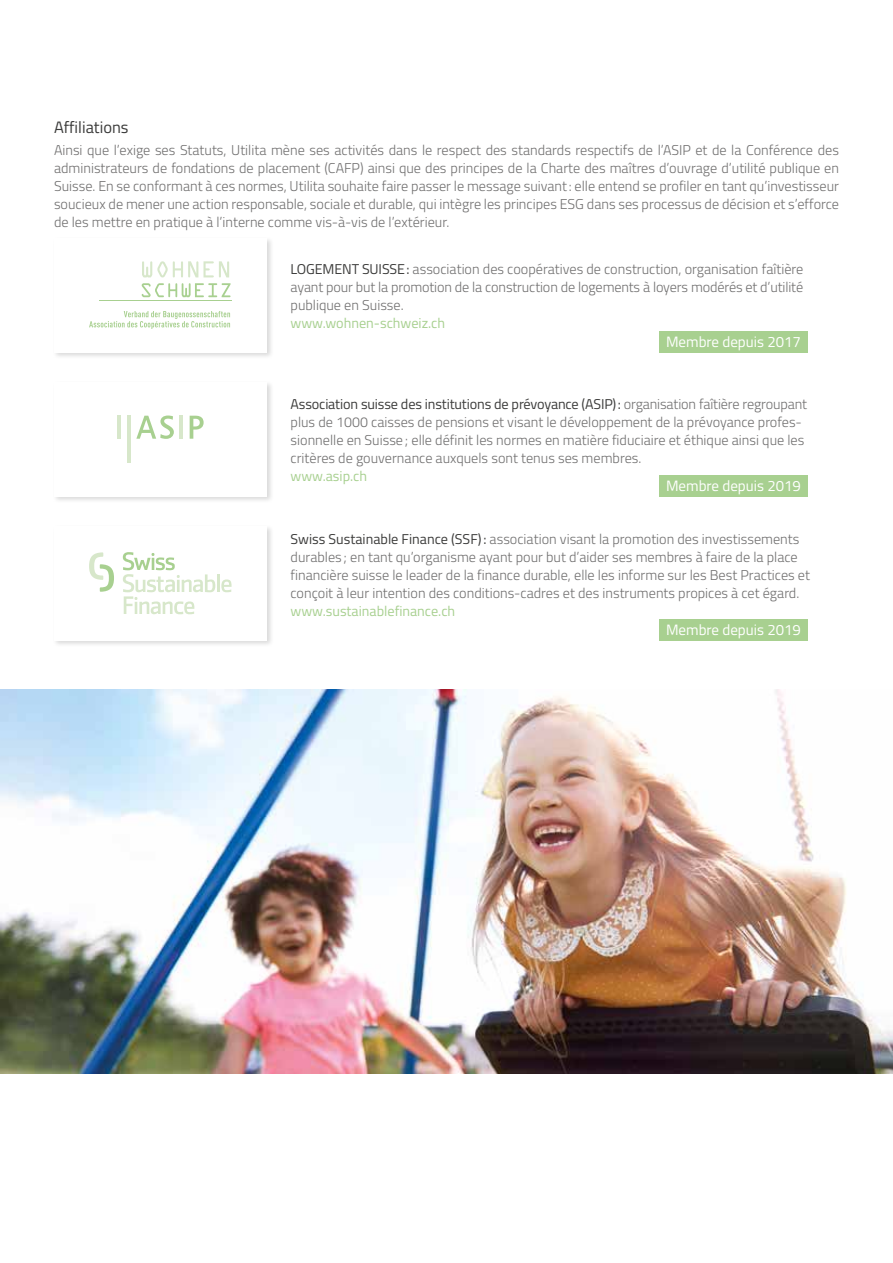
<style>
.page{position:relative;width:893px;height:1263px;background:#fff}
.page>*{position:absolute;margin:0;border:0;box-sizing:border-box;transform-origin:0 0}
.t1{font:16.5px "Titillium";color:#3c3c3b}
.t2{font:15px "Titillium";color:#fff}
.t3{font:300 14.25px/18px "Titillium";color:#706f6f;text-align:justify}
.t4{font:14.25px "Titillium";color:#a8d090}
.s1{font-weight:400;color:#3c3c3b}
</style>
<div class="page">
<div style="left:52px;top:380px;width:222px;height:124px;background:#000;opacity:.15"></div>
<div style="left:54px;top:382px;width:213px;height:114px;background:#fff"></div>
<hr style="left:179px;top:416px;width:4px;height:23px;background:#d7e7ca">
<svg style="left:190px;top:416px;width:14px;height:23px"></svg>
<hr style="left:117px;top:416px;width:3px;height:23px;background:#d7e7ca">
<svg style="left:136px;top:415px;width:38px;height:24px"></svg>
<hr style="left:127px;top:416px;width:4px;height:47px;background:#d7e7ca">
<div style="left:52px;top:524px;width:222px;height:124px;background:#000;opacity:.15"></div>
<div style="left:54px;top:526px;width:213px;height:114px;background:#fff"></div>
<hr style="left:217px;top:574px;width:3px;height:18px;background:#d7e7ca">
<svg style="left:221px;top:579px;width:11px;height:13px"></svg>
<svg style="left:123px;top:552px;width:92px;height:62px"></svg>
<svg style="left:89px;top:552px;width:25px;height:40px"></svg>
<div style="left:52px;top:236px;width:222px;height:124px;background:#000;opacity:.15"></div>
<div style="left:54px;top:238px;width:213px;height:114px;background:#fff"></div>
<svg style="left:89px;top:311px;width:141px;height:18px"></svg>
<svg style="left:142px;top:261px;width:87px;height:16px"></svg>
<svg style="left:142px;top:283px;width:89px;height:14px"></svg>
<hr style="left:100px;top:300px;width:132px;height:1px;background:#a8d090">
<img style="left:0;top:689px;width:893px;height:384px">
<div style="left:659px;top:331px;width:149px;height:21px;background:#a8d090"></div>
<div style="left:659px;top:475px;width:149px;height:21px;background:#a8d090"></div>
<div style="left:659px;top:619px;width:149px;height:21px;background:#a8d090"></div>
<p class="t1" style="left:54px;top:115px;width:76px">Affiliations</p>
<p class="t3" style="left:54px;top:140px;width:787px">Ainsi que l’exige ses Statuts, Utilita mène ses activités dans le respect des standards respectifs de l’ASIP et de la Conférence des administrateurs de fondations de placement (CAFP) ainsi que des principes de la Charte des maîtres d’ouvrage d’utilité publique en Suisse. En se conformant à ces normes, Utilita souhaite faire passer le message suivant: elle entend se profiler en tant qu’investisseur soucieux de mener une action responsable, sociale et durable, qui intègre les principes ESG dans ses processus de décision et s’efforce de les mettre en pratique à l’interne comme vis-à-vis de l’extérieur.</p>
<p class="t3" style="left:291px;top:259px;width:514px"><span class="s1">LOGEMENT SUISSE:</span> association des coopératives de construction, organisation faîtière ayant pour but la promotion de la construction de logements à loyers modérés et d’utilité publique en Suisse.</p>
<p class="t4" style="left:291px;top:312px;width:156px">www.wohnen-schweiz.ch</p>
<p class="t2" style="left:666px;top:331px;width:136px">Membre depuis 2017</p>
<p class="t3" style="left:291px;top:394px;width:518px;text-align:left"><span class="s1">Association suisse des institutions de prévoyance (ASIP):</span> organisation faîtière regroupant plus de 1000 caisses de pensions et visant le développement de la prévoyance profes&shy;sionnelle en Suisse; elle définit les normes en matière fiduciaire et éthique ainsi que les critères de gouvernance auxquels sont tenus ses membres.</p>
<p class="t4" style="left:291px;top:465px;width:78px">www.asip.ch</p>
<p class="t2" style="left:666px;top:475px;width:136px">Membre depuis 2019</p>
<p class="t3" style="left:291px;top:529px;width:521px;text-align:left"><span class="s1">Swiss Sustainable Finance (SSF):</span> association visant la promotion des investissements durables ; en tant qu’organisme ayant pour but d’aider ses membres à faire de la place financière suisse le leader de la finance durable, elle les informe sur les Best Practices et conçoit à leur intention des conditions-cadres et des instruments propices à cet égard.</p>
<p class="t4" style="left:291px;top:600px;width:166px">www.sustainablefinance.ch</p>
<p class="t2" style="left:666px;top:619px;width:136px">Membre depuis 2019</p>
</div>
